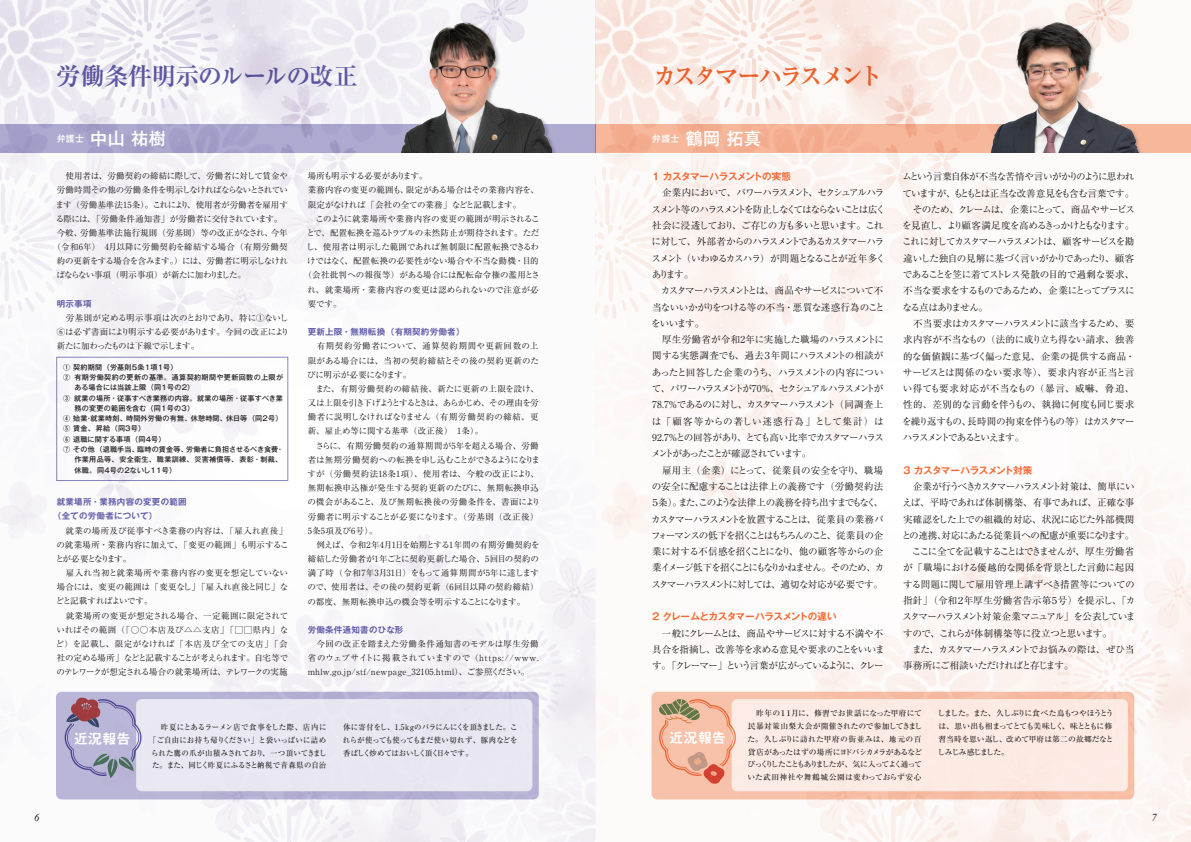
<style>
.page{position:relative;width:1191px;height:842px;background:#fff}
.page>*{position:absolute;margin:0;border:0;box-sizing:border-box;transform-origin:0 0}
.t1{font:700 24.1px "Ryumin Pro";letter-spacing:-.03em;color:#625ea9}
.t2{font:700 24.1px "Ryumin Pro";letter-spacing:-.145em;color:#f26830}
.t3{font:500 17px "Gothic MB101 Pro";letter-spacing:.025em;color:#fff}
.t4{font:14.2px "Midashi Go Pro MB31";color:#fff}
.t5{font:italic 10.6px "Times New Roman";color:#231f20}
.t6{font:9.6px/16.3px "Ryumin Pro";letter-spacing:-.1em;color:#231f20}
.t7{font:9.6px/16.3px "Ryumin Pro";letter-spacing:-.075em;color:#231f20}
.t8{font:9.6px/16.3px "Ryumin Pro";letter-spacing:-.05em;color:#231f20}
.t9{font:700 9.6px "Gothic MB101 Pro De";letter-spacing:-.035em;color:#f26830}
.t10{font:8.5px/14.2px "Ryumin Pro";letter-spacing:.005em;color:#231f20;text-align:justify}
.t11{font:700 8.5px/14.2px "Gothic MB101 Pro De";letter-spacing:.03em;color:#625ea9}
.t12{font:8.5px "Ryumin Pro";letter-spacing:-.065em;color:#231f20}
.t13{font:8.5px "Ryumin Pro";letter-spacing:-.06em;color:#231f20}
.t14{font:8.5px "Ryumin Pro";letter-spacing:-.08em;color:#231f20}
.t15{font:8.5px "Ryumin Pro";letter-spacing:-.055em;color:#231f20}
.t16{font:8.5px "Ryumin Pro";letter-spacing:.035em;color:#231f20}
.t17{font:8.5px "Ryumin Pro";letter-spacing:-.02em;color:#231f20}
.t18{font:8.5px "Ryumin Pro";letter-spacing:-.045em;color:#231f20}
.t19{font:8.5px "Ryumin Pro";letter-spacing:-.075em;color:#231f20}
.t20{font:500 7.8px/12.8px "Ryumin Pro";letter-spacing:-.025em;color:#231f20;text-align:justify}
.t21{font:500 7.8px/12.8px "Ryumin Pro";letter-spacing:.015em;color:#231f20;text-align:center;scale:.95 1}
.t22{font:500 7.8px/12.8px "Ryumin Pro";letter-spacing:-.06em;color:#231f20}
.t23{font:500 7.8px/12.8px "Ryumin Pro";letter-spacing:-.025em;color:#231f20;text-align:justify;scale:.95 1}
.t24{font:500 7.1px "Gothic MB101 Pro";letter-spacing:.03em;color:#231f20}
.t25{font:500 7.1px "Gothic MB101 Pro";letter-spacing:.05em;color:#231f20}
</style>
<div class="page">
<img style="left:0;top:0;width:1133px;height:124px">
<svg style="left:0;top:124px;width:595px;height:29px;background:#a7a4cb"></svg>
<div style="left:385px;top:22px;width:171px;height:131px;background:#231f20;opacity:.3"></div>
<img style="left:386px;top:21px;width:165px;height:132px">
<div style="left:651px;top:692px;width:483px;height:107px;background:linear-gradient(to right,#f8c1a9,#f6bba1);border-radius:6px"></div>
<div style="left:731px;top:699px;width:396px;height:92px;background:#fcebe3;border-radius:6px"></div>
<svg style="left:595px;top:124px;width:596px;height:29px;background:#f4b295"></svg>
<div style="left:56px;top:692px;width:483px;height:107px;background:#b9b6d8;border-radius:6px"></div>
<div style="left:136px;top:699px;width:396px;height:92px;background:#e8e8f2;border-radius:6px"></div>
<div style="left:975px;top:21px;width:169px;height:132px;background:#231f20;opacity:.3"></div>
<img style="left:976px;top:20px;width:163px;height:133px">
<svg style="left:659px;top:699px;width:77px;height:85px;background:#eab298"></svg>
<svg style="left:65px;top:697px;width:76px;height:81px"></svg>
<div style="left:56px;top:357px;width:232px;height:124px;border:1px solid #8688ba"></div>
<h1 class="t1" style="left:57px;top:57px;width:303px">労働条件明示のルールの改正</h1>
<h2 class="t3" style="left:57px;top:124px;width:110px"><sup>弁護士</sup> 中山 祐樹</h2>
<p class="t17" style="left:65px;top:169px;width:224px">使用者は、労働契約の締結に際して、労働者に対して賃金や</p>
<p class="t13" style="left:57px;top:183px;width:233px">労働時間その他の労働条件を明示しなければならないとされてい</p>
<p class="t10" style="left:56px;top:197px;width:234px">ます（労働基準法15条）。これにより、使用者が労働者を雇用す</p>
<p class="t15" style="left:56px;top:212px;width:228px">る際には、「労働条件通知書」が労働者に交付されています。</p>
<p class="t10" style="left:57px;top:225px;width:233px">今般、労働基準法施行規則（労基則）等の改正がなされ、今年</p>
<p class="t16" style="left:52px;top:240px;width:237px">（令和6年） 4月以降に労働契約を締結する場合（有期労働契</p>
<p class="t14" style="left:57px;top:254px;width:233px">約の更新をする場合を含みます。）には、労働者に明示しなけれ</p>
<p class="t12" style="left:56px;top:269px;width:191px">ばならない事項（明示事項）が新たに加わりました。</p>
<p class="t11" style="left:57px;top:295px;width:36px">明示事項</p>
<p class="t10" style="left:57px;top:310px;width:234px">　労基則が定める明示事項は次のとおりであり、特に①ないし⑥は必ず書面により明示する必要があります。今回の改正により新たに加わったものは下線で示します。</p>
<p class="t24" style="left:63px;top:361px;width:116px">① 契約期間（労基則5条1項1号）</p>
<p class="t25" style="left:63px;top:371px;width:221px">② 有期労働契約の更新の基準。通算契約期間や更新回数の上限が</p>
<p class="t24" style="left:74px;top:382px;width:121px">ある場合には当該上限（同1号の2）</p>
<p class="t24" style="left:63px;top:392px;width:221px">③ 就業の場所・従事すべき業務の内容。就業の場所・従事すべき業</p>
<p class="t24" style="left:75px;top:402px;width:121px">務の変更の範囲を含む（同1号の3）</p>
<p class="t24" style="left:63px;top:413px;width:221px">④ 始業・就業時刻、時間外労働の有無、休憩時間、休日等（同2号）</p>
<p class="t24" style="left:63px;top:423px;width:84px">⑤ 賃金、昇給（同3号）</p>
<p class="t24" style="left:63px;top:433px;width:104px">⑥ 退職に関する事項（同4号）</p>
<p class="t24" style="left:63px;top:443px;width:222px">⑦ その他（退職手当、臨時の賃金等、労働者に負担させるべき食費・</p>
<p class="t24" style="left:75px;top:454px;width:209px">作業用品等、安全衛生、職業訓練、災害補償等、表彰・制裁、</p>
<p class="t24" style="left:75px;top:464px;width:103px">休職。同4号の2ないし11号）</p>
<p class="t11" style="left:53px;top:494px;width:135px;text-indent:4px">就業場所・業務内容の変更の範囲（全ての労働者について）</p>
<p class="t10" style="left:55px;top:523px;width:235px;text-align:left">　就業の場所及び従事すべき業務の内容は、「雇入れ直後」の就業場所・業務内容に加えて、「変更の範囲」も明示することが必要となります。<br>　雇入れ当初と就業場所や業務内容の変更を想定していない場合には、変更の範囲は「変更なし」「雇入れ直後と同じ」などと記載すればよいです。<br>　就業場所の変更が想定される場合、一定範囲に限定されていればその範囲（「○○本店及び△△支店」「□□県内」など）を記載し、限定がなければ「本店及び全ての支店」「会社の定める場所」などと記載することが考えられます。自宅等でのテレワークが想定される場合の就業場所は、テレワークの実施</p>
<p class="t19" style="left:308px;top:169px;width:121px">場所も明示する必要があります。</p>
<p class="t10" style="left:308px;top:183px;width:233px">業務内容の変更の範囲も、限定がある場合はその業務内容を、</p>
<p class="t18" style="left:308px;top:198px;width:215px">限定がなければ「会社の全ての業務」などと記載します。</p>
<p class="t10" style="left:308px;top:211px;width:233px">　このように就業場所や業務内容の変更の範囲が明示されるこ</p>
<p class="t12" style="left:306px;top:226px;width:234px">とで、配置転換を巡るトラブルの未然防止が期待されます。ただ</p>
<p class="t10" style="left:306px;top:239px;width:234px">し、使用者は明示した範囲であれば無制限に配置転換できるわ</p>
<p class="t10" style="left:307px;top:253px;width:233px">けではなく、配置転換の必要性がない場合や不当な動機・目的</p>
<p class="t10" style="left:303px;top:268px;width:238px">（会社批判への報復等）がある場合には配転命令権の濫用とさ</p>
<p class="t10" style="left:307px;top:282px;width:233px">れ、就業場所・業務内容の変更は認められないので注意が必</p>
<p class="t10" style="left:308px;top:296px;width:35px">要です。</p>
<p class="t11" style="left:308px;top:324px;width:158px">更新上限・無期転換（有期契約労働者）</p>
<p class="t10" style="left:307px;top:338px;width:235px;text-align:left">　有期契約労働者について、通算契約期間や更新回数の上限がある場合には、当初の契約締結とその後の契約更新のたびに明示が必要になります。<br>　また、有期労働契約の締結後、新たに更新の上限を設け、又は上限を引き下げようとするときは、あらかじめ、その理由を労働者に説明しなければなりません（有期労働契約の締結、更新、雇止め等に関する基準（改正後） 1条）。<br>　さらに、有期労働契約の通算期間が5年を超える場合、労働者は無期労働契約への転換を申し込むことができるようになりますが（労働契約法18条1項）、使用者は、今般の改正により、無期転換申込権が発生する契約更新のたびに、無期転換申込の機会があること、及び無期転換後の労働条件を、書面により労働者に明示することが必要になります。（労基則（改正後）<br>5条5項及び6号）。<br>　例えば、令和2年4月1日を始期とする1年間の有期労働契約を締結した労働者が1年ごとに契約更新した場合、5回目の契約の満了時（令和7年3月31日）をもって通算期間が5年に達しますので、使用者は、その後の契約更新（6回目以降の契約締結）の都度、無期転換申込の機会等を明示することになります。</p>
<p class="t11" style="left:308px;top:621px;width:97px">労働条件通知書のひな形</p>
<p class="t10" style="left:308px;top:636px;width:233px">　今回の改正を踏まえた労働条件通知書のモデルは厚生労働省のウェブサイトに掲載されていますので（https://www. mhlw.go.jp/stf/newpage_32105.html）、ご参照ください。</p>
<h3 class="t4" style="left:74px;top:727px;width:58px">近況報告</h3>
<p class="t21" style="left:149px;top:720px;width:188px">　昨夏にとあるラーメン店で食事をした際、店内に「ご自由にお持ち帰りください」と袋いっぱいに詰められた鷹の爪が山積みされており、一つ頂いてきました。また、同じく昨夏にふるさと納税で青森県の自治</p>
<p class="t23" style="left:343px;top:720px;width:185px">体に寄付をし、1.5kgのバラにんにくを頂きました。これらが使っても使ってもまだ使い切れず、豚肉などを香ばしく炒めてはおいしく頂く日々です。</p>
<h1 class="t2" style="left:652px;top:57px;width:232px">カスタマーハラスメント</h1>
<h2 class="t3" style="left:652px;top:124px;width:110px"><sup>弁護士</sup> 鶴岡 拓真</h2>
<p class="t9" style="left:651px;top:168px;width:142px">１ カスタマーハラスメントの実態</p>
<p class="t6" style="left:650px;top:184px;width:236px">　企業内において、パワーハラスメント、セクシュアルハラスメント等のハラスメントを防止しなくてはならないことは広く社会に浸透しており、ご存じの方も多いと思います。これに対して、外部者からのハラスメントであるカスタマーハラスメント（いわゆるカスハラ）が問題となることが近年多くあります。<br>　カスタマーハラスメントとは、商品やサービスについて不当ないいかがりをつける等の不当・悪質な迷惑行為のことをいいます。<br>　厚生労働省が令和2年に実施した職場のハラスメントに関する実態調査でも、過去３年間にハラスメントの相談があったと回答した企業のうち、ハラスメントの内容について、パワーハラスメントが70％、セクシュアルハラスメントが<br>78.7％であるのに対し、カスタマーハラスメント（同調査上は「顧客等からの著しい迷惑行為」として集計）は<br>92.7％との回答があり、とても高い比率でカスタマーハラスメントがあったことが確認されています。<br>　雇用主（企業）にとって、従業員の安全を守り、職場の安全に配慮することは法律上の義務です（労働契約法<br>５条）。また、このような法律上の義務を持ち出すまでもなく、カスタマーハラスメントを放置することは、従業員の業務パフォーマンスの低下を招くことはもちろんのこと、従業員の企業に対する不信感を招くことになり、他の顧客等からの企業イメージ低下を招くことにもなりかねません。そのため、カスタマーハラスメントに対しては、適切な対応が必要です。</p>
<p class="t9" style="left:651px;top:609px;width:187px">２ クレームとカスタマーハラスメントの違い</p>
<p class="t7" style="left:652px;top:624px;width:234px">　一般にクレームとは、商品やサービスに対する不満や不具合を指摘し、改善等を求める意見や要求のことをいいます。「クレーマー」という言葉が広がっているように、クレー</p>
<p class="t7" style="left:902px;top:168px;width:235px">ムという言葉自体が不当な苦情や言いがかりのように思われていますが、もともとは正当な改善意見をも含む言葉です。　そのため、クレームは、企業にとって、商品やサービスを見直し、より顧客満足度を高めるきっかけともなります。これに対してカスタマーハラスメントは、顧客サービスを勘違いした独自の見解に基づく言いがかりであったり、顧客であることを笠に着てストレス発散の目的で過剰な要求、不当な要求をするものであるため、企業にとってプラスになる点はありません。<br>　不当要求はカスタマーハラスメントに該当するため、要求内容が不当なもの（法的に成り立ち得ない請求、独善的な価値観に基づく偏った意見、企業の提供する商品・サービスとは関係のない要求等）、要求内容が正当と言い得ても要求対応が不当なもの（暴言、威嚇、脅迫、性的、差別的な言動を伴うもの、執拗に何度も同じ要求を繰り返すもの、長時間の拘束を伴うもの等）はカスタマーハラスメントであるといえます。</p>
<p class="t9" style="left:902px;top:462px;width:132px">３ カスタマーハラスメント対策</p>
<p class="t8" style="left:901px;top:478px;width:235px">　企業が行うべきカスタマーハラスメント対策は、簡単にいえば、平時であれば体制構築、有事であれば、正確な事実確認をした上での組織的対応、状況に応じた外部機関との連携、対応にあたる従業員への配慮が重要になります。　ここに全てを記載することはできませんが、厚生労働省が「職場における優越的な関係を背景とした言動に起因する問題に関して雇用管理上講ずべき措置等についての指針」（令和２年厚生労働省告示第５号）を提示し、「カスタマーハラスメント対策企業マニュアル」を公表していますので、これらが体制構築等に役立つと思います。<br>　また、カスタマーハラスメントでお悩みの際は、ぜひ当事務所にご相談いただければと存じます。</p>
<h3 class="t4" style="left:669px;top:726px;width:58px">近況報告</h3>
<p class="t20" style="left:747px;top:706px;width:176px">　昨年の１１月に、修習でお世話になった甲府にて民暴対策山梨大会が開催されたので参加してきました。久しぶりに訪れた甲府の街並みは、地元の百貨店があったはずの場所にヨドバシカメラがあるなどびっくりしたこともありましたが、気に入ってよく通っていた武田神社や舞鶴城公園は変わっておらず安心</p>
<p class="t22" style="left:937px;top:706px;width:178px">しました。また、久しぶりに食べた鳥もつやほうとうは、思い出も相まってとても美味しく、味とともに修習当時を思い返し、改めて甲府は第二の故郷だなとしみじみ感じました。</p>
<p class="t5" style="left:34px;top:810px;width:7px">6</p>
<p class="t5" style="left:1151px;top:810px;width:7px">7</p>
</div>
